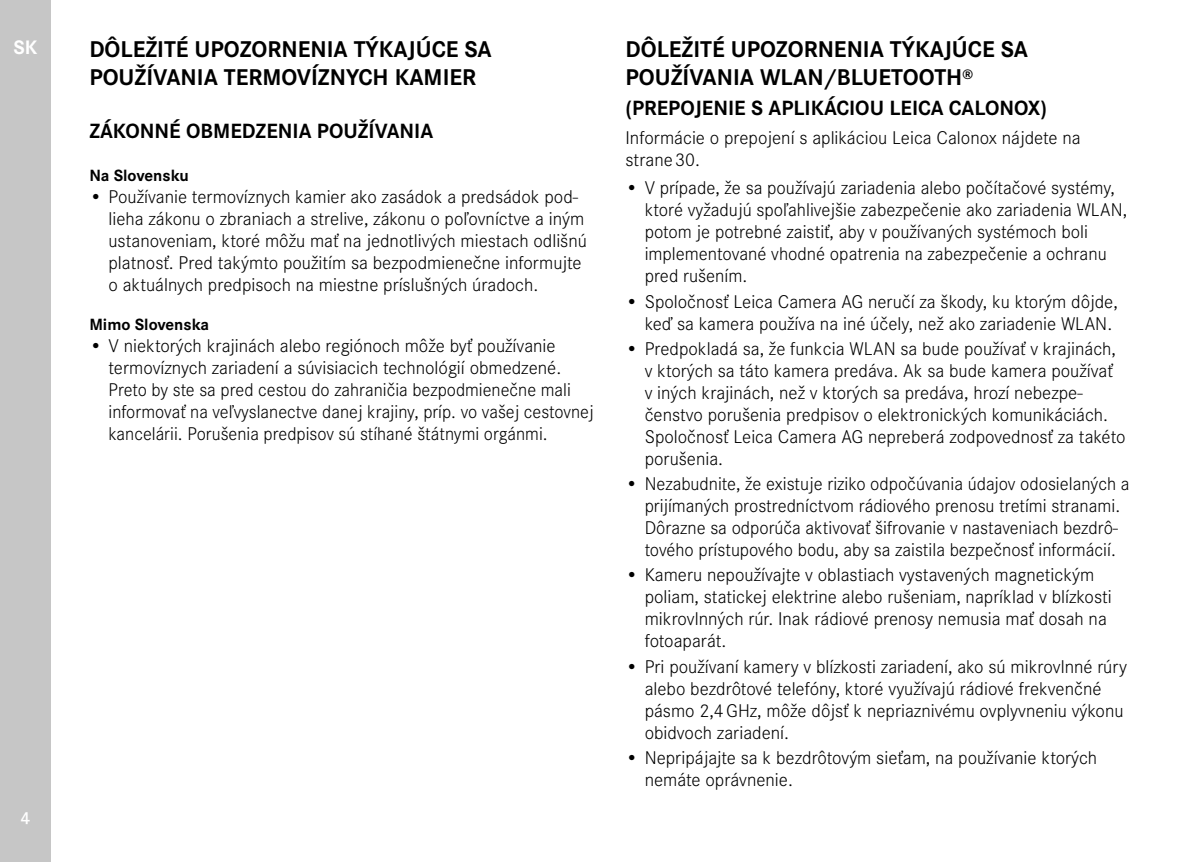
<style>
.page{position:relative;width:1200px;height:862px;background:#fff}
.page>*{position:absolute;margin:0;border:0;box-sizing:border-box;transform-origin:0 0}
.t1{font:700 23.62px/28.3px "Corporate S";color:#000}
.t2{font:700 21.38px "Corporate S";color:#000}
.t3{font:700 20.25px "Corporate S";color:#fff}
.t4{font:300 19.12px/22.1px "Corporate S";color:#000}
.t5{font:600 18px "Corporate S";color:#fff}
.t6{font:700 16.88px "Corporate S";color:#000}
</style>
<div class="page">
<div style="left:0;top:0;width:51px;height:861px;background:#c6c6c6"></div>
<p class="t3" style="left:13px;top:32px;width:26px">SK</p>
<p class="t5" style="left:21px;top:803px;width:11px">4</p>
<p class="t1" style="left:89px;top:33px;width:404px">DÔLEŽITÉ UPOZORNENIA TÝKAJÚCE SA<br>POUŽÍVANIA TERMOVÍZNYCH KAMIER</p>
<p class="t2" style="left:89px;top:114px;width:345px">ZÁKONNÉ OBMEDZENIA POUŽÍVANIA</p>
<p class="t6" style="left:89px;top:161px;width:101px">Na Slovensku</p>
<p class="t4" style="left:108px;top:184px;width:480px;text-indent:-19px">• Používanie termovíznych kamier ako zasádok a predsádok pod&shy;lieha zákonu o zbraniach a strelive, zákonu o poľovníctve a iným ustanoveniam, ktoré môžu mať na jednotlivých miestach odlišnú platnosť. Pred takýmto použitím sa bezpodmienečne informujte o aktuálnych predpisoch na miestne príslušných úradoch.</p>
<p class="t6" style="left:89px;top:311px;width:121px">Mimo Slovenska</p>
<p class="t4" style="left:108px;top:333px;width:486px;text-indent:-19px">• V niektorých krajinách alebo regiónoch môže byť používanie termovíznych zariadení a súvisiacich technológií obmedzené.<br>Preto by ste sa pred cestou do zahraničia bezpodmienečne mali informovať na veľvyslanectve danej krajiny, príp. vo vašej cestovnej kancelárii. Porušenia predpisov sú stíhané štátnymi orgánmi.</p>
<p class="t1" style="left:625px;top:33px;width:404px">DÔLEŽITÉ UPOZORNENIA TÝKAJÚCE SA<br>POUŽÍVANIA WLAN/BLUETOOTH<sup>®</sup></p>
<p class="t2" style="left:625px;top:91px;width:423px">(PREPOJENIE S APLIKÁCIOU LEICA CALONOX)</p>
<p class="t4" style="left:625px;top:125px;width:456px">Informácie o prepojení s aplikáciou Leica Calonox nájdete na strane30.</p>
<p class="t4" style="left:644px;top:176px;width:484px;text-indent:-19px">• V prípade, že sa používajú zariadenia alebo počítačové systémy, ktoré vyžadujú spoľahlivejšie zabezpečenie ako zariadenia WLAN, potom je potrebné zaistiť, aby v používaných systémoch boli implementované vhodné opatrenia na zabezpečenie a ochranu pred rušením.</p>
<p class="t4" style="left:625px;top:289px;width:493px;text-align:right">• Spoločnosť Leica Camera AG neručí za škody, ku ktorým dôjde, keď sa kamera používa na iné účely, než ako zariadenie WLAN.</p>
<p class="t4" style="left:644px;top:336px;width:482px;text-indent:-19px">• Predpokladá sa, že funkcia WLAN sa bude používať v krajinách, v ktorých sa táto kamera predáva. Ak sa bude kamera používať<br>v iných krajinách, než v ktorých sa predáva, hrozí nebezpe&shy;čenstvo porušenia predpisov o elektronických komunikáciách.<br>Spoločnosť Leica Camera AG nepreberá zodpovednosť za takéto porušenia.</p>
<p class="t4" style="left:625px;top:471px;width:505px;text-align:center">• Nezabudnite, že existuje riziko odpočúvania údajov odosielaných a prijímaných prostredníctvom rádiového prenosu tretími stranami.<br>Dôrazne sa odporúča aktivovať šifrovanie v nastaveniach bezdrô&shy;tového prístupového bodu, aby sa zaistila bezpečnosť informácií.</p>
<p class="t4" style="left:644px;top:562px;width:468px;text-indent:-19px">• Kameru nepoužívajte v oblastiach vystavených magnetickým poliam, statickej elektrine alebo rušeniam, napríklad v blízkosti mikrovlnných rúr. Inak rádiové prenosy nemusia mať dosah na fotoaparát.</p>
<p class="t4" style="left:644px;top:653px;width:484px;text-indent:-19px">• Pri používaní kamery v blízkosti zariadení, ako sú mikrovlnné rúry alebo bezdrôtové telefóny, ktoré využívajú rádiové frekvenčné pásmo 2,4GHz, môže dôjsť k nepriaznivému ovplyvneniu výkonu obidvoch zariadení.</p>
<p class="t4" style="left:644px;top:745px;width:454px;text-indent:-19px">• Nepripájajte sa k bezdrôtovým sieťam, na používanie ktorých nemáte oprávnenie.</p>
</div>
